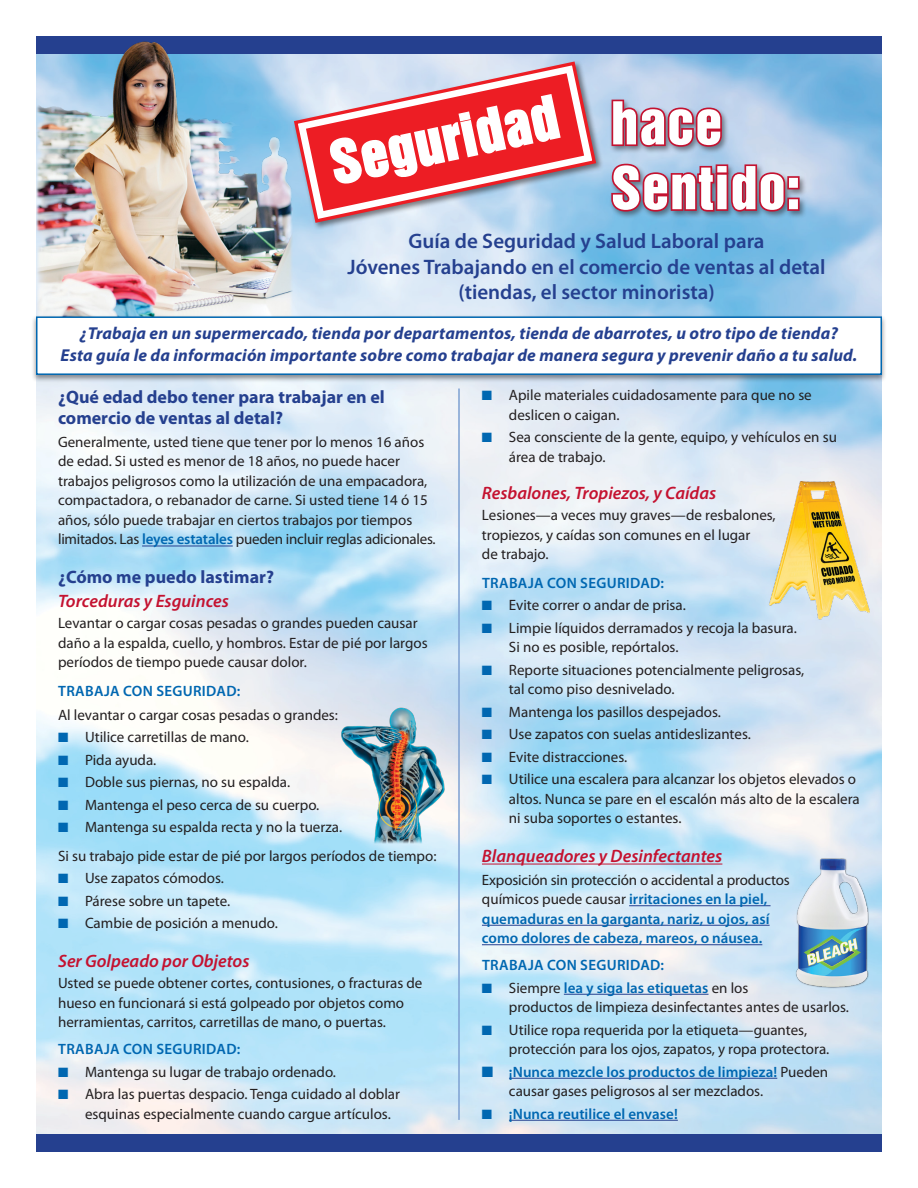
<style>
.page{position:relative;width:918px;height:1188px;background:#fff}
.page>*{position:absolute;margin:0;border:0;box-sizing:border-box;transform-origin:0 0}
.t1{font:54px/64.8px "Helvetica Inserat";letter-spacing:.02em;color:#fff}
.t2{font:600 21px "Myriad Pro";color:#25408f}
.List_Paragraph{font:italic 600 18px "Myriad Pro";color:#c41230}
.t3{font:700 18px/21px "Myriad Pro";color:#25408f}
.t4{font:italic 700 17.25px "Myriad Pro";letter-spacing:.01em;color:#25408f}
.Bullets{font:15px/19.5px "Myriad Pro";color:#231f20}
.Bullets-2{font:600 15px/19.5px "Myriad Pro";letter-spacing:.005em;color:#0067b1}
.s1{font-weight:600;color:#0067b1}
.s2{color:#0067b1}
.s3{font-weight:400;color:#231f20}
</style>
<div class="page">
<img style="left:36px;top:54px;width:846px;height:1080px">
<div style="left:36px;top:36px;width:846px;height:18px;background:#25408f"></div>
<img style="left:36px;top:41px;width:257px;height:273px">
<div style="left:31px;top:314px;width:856px;height:69px;background:#231f20;opacity:.5"></div>
<div style="left:36px;top:316px;width:846px;height:59px;background:#fff;border:2px solid #0067b1"></div>
<div style="left:36px;top:1134px;width:846px;height:18px;background:#25408f"></div>
<hr style="left:458px;top:389px;width:2px;height:731px;background:#7da0d2">
<hr style="left:142px;top:546px;width:91px;height:1px;background:#25408f">
<img style="left:341px;top:704px;width:104px;height:139px">
<img style="left:765px;top:477px;width:108px;height:148px">
<hr style="left:482px;top:864px;width:240px;height:1px;background:#c41230">
<hr style="left:629px;top:905px;width:142px;height:1px;background:#25408f">
<hr style="left:482px;top:925px;width:288px;height:1px;background:#25408f">
<hr style="left:482px;top:944px;width:280px;height:1px;background:#25408f">
<hr style="left:564px;top:994px;width:145px;height:1px;background:#25408f">
<hr style="left:509px;top:1078px;width:268px;height:1px;background:#25408f">
<hr style="left:509px;top:1120px;width:169px;height:1px;background:#25408f">
<img style="left:795px;top:857px;width:75px;height:130px">
<div style="left:292px;top:59px;width:311px;height:171px;background:#231f20;opacity:.55"></div>
<svg style="left:292px;top:60px;width:306px;height:165px;background:#c3cbdf"></svg>
<svg style="left:306px;top:73px;width:278px;height:138px;background:#e4727b"></svg>
<div style="left:609px;top:98px;width:198px;height:122px;background:#231f20;opacity:.5"></div>
<svg style="left:610px;top:98px;width:114px;height:50px;background:#a56a82"></svg>
<svg style="left:610px;top:162px;width:191px;height:51px;background:#9a647e"></svg>
<p class="t1" style="left:324px;top:132px;width:233px;rotate:-12deg">Seguridad</p>
<p class="t1" style="left:611px;top:91px;width:191px">hace<br>Sentido:</p>
<p class="t2" style="left:409px;top:228px;width:358px">Guía de Seguridad y Salud Laboral para</p>
<p class="t2" style="left:347px;top:253px;width:480px">Jóvenes Trabajando en el comercio de ventas al detal</p>
<p class="t2" style="left:458px;top:279px;width:258px">(tiendas, el sector minorista)</p>
<p class="t4" style="left:80px;top:322px;width:760px">¿Trabaja en un supermercado, tienda por departamentos, tienda de abarrotes, u otro tipo de tienda?</p>
<p class="t4" style="left:61px;top:344px;width:798px">Esta guía le da información importante sobre como trabajar de manera segura y prevenir daño a tu salud.</p>
<p class="t3" style="left:58px;top:386px;width:328px">¿Qué edad debo tener para trabajar en el comercio de ventas al detal?</p>
<p class="Bullets" style="left:58px;top:432px;width:379px">Generalmente, usted tiene que tener por lo menos 16 años de edad. Si usted es menor de 18 años, no puede hacer trabajos peligrosos como la utilización de una empacadora, compactadora, o rebanador de carne. Si usted tiene 14 ó 15 años, sólo puede trabajar en ciertos trabajos por tiempos limitados. Las <span class="s1">leyes estatales</span> pueden incluir reglas adicionales.</p>
<p class="t3" style="left:58px;top:566px;width:218px">¿Cómo me puedo lastimar?</p>
<p class="List_Paragraph" style="left:58px;top:590px;width:172px">Torceduras y Esguinces</p>
<p class="Bullets" style="left:58px;top:613px;width:371px">Levantar o cargar cosas pesadas o grandes pueden causar daño a la espalda, cuello, y hombros. Estar de pié por largos períodos de tiempo puede causar dolor.</p>
<p class="Bullets-2" style="left:58px;top:681px;width:184px">TRABAJA CON SEGURIDAD:</p>
<p class="Bullets" style="left:58px;top:705px;width:281px">Al levantar o cargar cosas pesadas o grandes:</p>
<p class="Bullets" style="left:58px;top:727px;width:192px"><span class="s2">■</span> Utilice carretillas de mano.</p>
<p class="Bullets" style="left:58px;top:750px;width:100px"><span class="s2">■</span> Pida ayuda.</p>
<p class="Bullets" style="left:58px;top:772px;width:234px"><span class="s2">■</span> Doble sus piernas, no su espalda.</p>
<p class="Bullets" style="left:58px;top:795px;width:263px"><span class="s2">■</span> Mantenga el peso cerca de su cuerpo.</p>
<p class="Bullets" style="left:58px;top:817px;width:286px"><span class="s2">■</span> Mantenga su espalda recta y no la tuerza.</p>
<p class="Bullets" style="left:58px;top:846px;width:380px">Si su trabajo pide estar de pié por largos períodos de tiempo:</p>
<p class="Bullets" style="left:58px;top:868px;width:168px"><span class="s2">■</span> Use zapatos cómodos.</p>
<p class="Bullets" style="left:58px;top:891px;width:174px"><span class="s2">■</span> Párese sobre un tapete.</p>
<p class="Bullets" style="left:58px;top:913px;width:221px"><span class="s2">■</span> Cambie de posición a menudo.</p>
<p class="List_Paragraph" style="left:58px;top:950px;width:193px">Ser Golpeado por Objetos</p>
<p class="Bullets" style="left:58px;top:973px;width:366px">Usted se puede obtener cortes, contusiones, o fracturas de hueso en funcionará si está golpeado por objetos como herramientas, carritos, carretillas de mano, o puertas.</p>
<p class="Bullets-2" style="left:58px;top:1039px;width:184px">TRABAJA CON SEGURIDAD:</p>
<p class="Bullets" style="left:58px;top:1062px;width:280px"><span class="s2">■</span> Mantenga su lugar de trabajo ordenado.</p>
<p class="Bullets" style="left:85px;top:1084px;width:317px;text-indent:-27px"><span class="s2">■</span> Abra las puertas despacio. Tenga cuidado al doblar esquinas especialmente cuando cargue artículos.</p>
<p class="Bullets" style="left:509px;top:385px;width:304px;text-indent:-27px"><span class="s2">■</span> Apile materiales cuidadosamente para que no se deslicen o caigan.</p>
<p class="Bullets" style="left:509px;top:427px;width:330px;text-indent:-27px"><span class="s2">■</span> Sea consciente de la gente, equipo, y vehículos en su área de trabajo.</p>
<p class="List_Paragraph" style="left:482px;top:482px;width:236px">Resbalones, Tropiezos, y Caídas</p>
<p class="Bullets" style="left:482px;top:505px;width:295px">Lesiones—a veces muy graves—de resbalones, tropiezos, y caídas son comunes en el lugar<br>de trabajo.</p>
<p class="Bullets-2" style="left:482px;top:573px;width:184px">TRABAJA CON SEGURIDAD:</p>
<p class="Bullets" style="left:482px;top:595px;width:205px"><span class="s2">■</span> Evite correr o andar de prisa.</p>
<p class="Bullets" style="left:509px;top:618px;width:290px;text-indent:-27px"><span class="s2">■</span> Limpie líquidos derramados y recoja la basura.<br>Si no es posible, repórtalos.</p>
<p class="Bullets" style="left:509px;top:660px;width:297px;text-indent:-27px"><span class="s2">■</span> Reporte situaciones potencialmente peligrosas, tal como piso desnivelado.</p>
<p class="Bullets" style="left:482px;top:702px;width:241px"><span class="s2">■</span> Mantenga los pasillos despejados.</p>
<p class="Bullets" style="left:482px;top:724px;width:270px"><span class="s2">■</span> Use zapatos con suelas antideslizantes.</p>
<p class="Bullets" style="left:482px;top:747px;width:147px"><span class="s2">■</span> Evite distracciones.</p>
<p class="Bullets" style="left:509px;top:769px;width:352px;text-indent:-27px"><span class="s2">■</span> Utilice una escalera para alcanzar los objetos elevados o altos. Nunca se pare en el escalón más alto de la escalera ni suba soportes o estantes.</p>
<p class="List_Paragraph" style="left:482px;top:845px;width:242px">Blanqueadores y Desinfectantes</p>
<p class="Bullets-2" style="left:482px;top:870px;width:309px"><span class="s3">Exposición sin protección o accidental a productos químicos puede causar</span> irritaciones en la piel, quemaduras en la garganta, nariz, u ojos, así como dolores de cabeza, mareos, o náusea.</p>
<p class="Bullets-2" style="left:482px;top:955px;width:184px">TRABAJA CON SEGURIDAD:</p>
<p class="Bullets" style="left:509px;top:978px;width:342px;text-indent:-27px"><span class="s2">■</span> Siempre <span class="s1">lea y siga las etiquetas</span> en los<br>productos de limpieza desinfectantes antes de usarlos.</p>
<p class="Bullets" style="left:509px;top:1020px;width:322px;text-indent:-27px"><span class="s2">■</span> Utilice ropa requerida por la etiqueta—guantes, protección para los ojos, zapatos, y ropa protectora.</p>
<p class="Bullets" style="left:509px;top:1062px;width:321px;text-indent:-27px"><span class="s2">■</span> <span class="s1">¡Nunca mezcle los productos de limpieza!</span> Pueden causar gases peligrosos al ser mezclados.</p>
<p class="Bullets-2" style="left:482px;top:1104px;width:197px">■ ¡Nunca reutilice el envase!</p>
</div>
